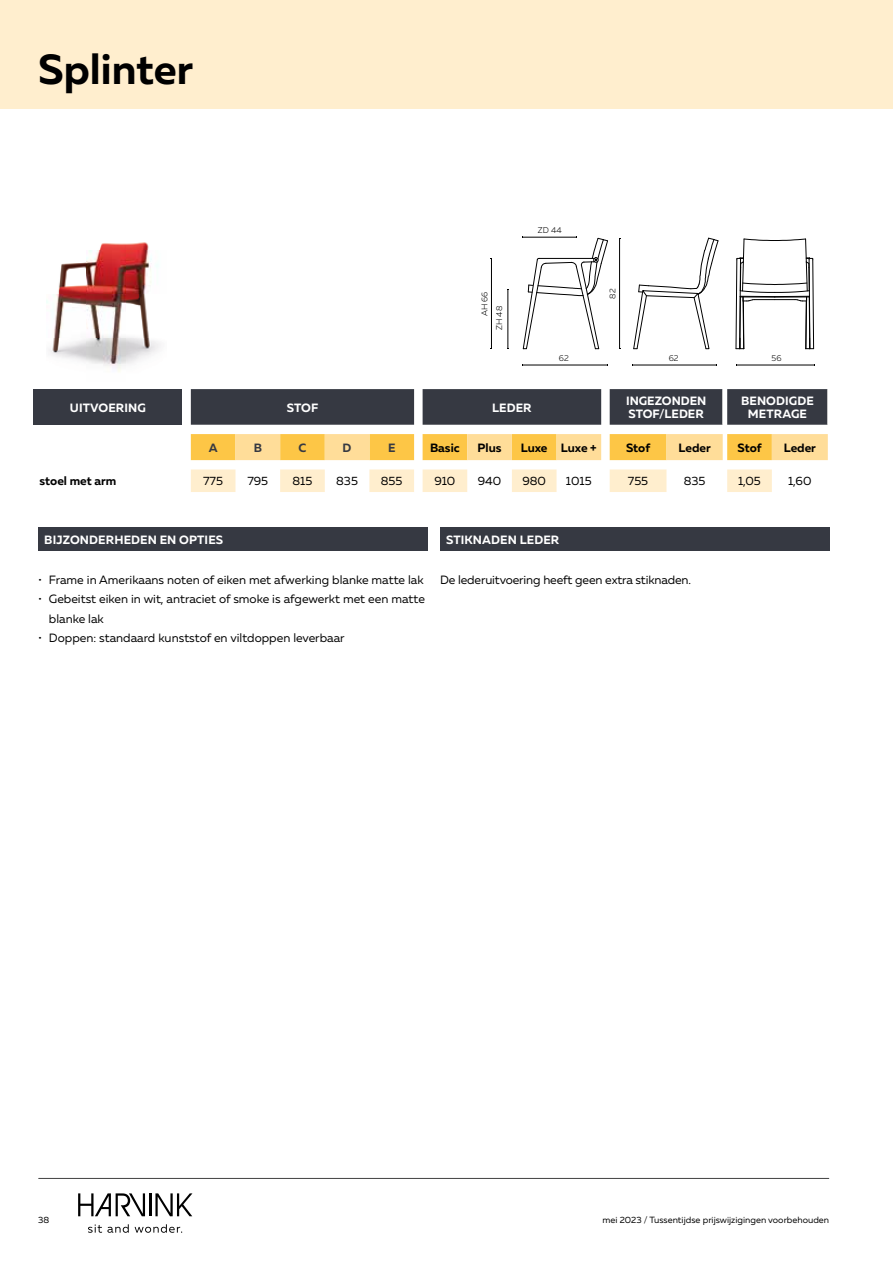
<style>
.page{position:relative;width:893px;height:1263px;background:#fff}
.page>*{position:absolute;margin:0;border:0;box-sizing:border-box;transform-origin:0 0}
.t1{font:700 42px "Muller";color:#000}
.t2{font:12px/19.5px "Muller";color:#000}
.t3{font:700 12px/13.5px "Muller";letter-spacing:.01em;color:#fff}
.t4{font:700 12px "Muller";color:#000}
.t5{font:700 12px "Muller";color:#363942}
.t6{font:9px "Muller";color:#000}
.t7{font:300 8.4px "Muller";color:#000}
</style>
<div class="page">
<div style="left:0;top:0;width:893px;height:109px;background:#ffeece"></div>
<div style="left:34px;top:389px;width:148px;height:36px;background:#363942"></div>
<svg style="left:191px;top:389px;width:637px;height:36px;background:#3e414a"></svg>
<svg style="left:191px;top:434px;width:637px;height:26px;background:#fdd273"></svg>
<svg style="left:191px;top:469px;width:581px;height:23px"></svg>
<hr style="left:722px;top:389px;width:1px;height:36px;background:#c6c6c6">
<hr style="left:828px;top:389px;width:1px;height:36px;background:#c6c6c6">
<svg style="left:736px;top:239px;width:78px;height:110px"></svg>
<hr style="left:508px;top:289px;width:1px;height:60px;background:#000">
<hr style="left:491px;top:259px;width:1px;height:90px;background:#000">
<hr style="left:619px;top:238px;width:1px;height:110px;background:#000">
<hr style="left:523px;top:365px;width:84px;height:1px;background:#000">
<hr style="left:633px;top:365px;width:84px;height:1px;background:#000">
<hr style="left:737px;top:365px;width:77px;height:1px;background:#000">
<svg style="left:523px;top:236px;width:85px;height:113px"></svg>
<svg style="left:633px;top:238px;width:86px;height:111px"></svg>
<img style="left:47px;top:242px;width:114px;height:130px">
<div style="left:38px;top:527px;width:389px;height:24px;background:#363942"></div>
<div style="left:440px;top:527px;width:389px;height:24px;background:#363942"></div>
<hr style="left:149px;top:1193px;width:2px;height:23px;background:#000">
<svg style="left:155px;top:1193px;width:37px;height:23px"></svg>
<svg style="left:78px;top:1193px;width:67px;height:23px"></svg>
<svg style="left:88px;top:1224px;width:41px;height:9px"></svg>
<svg style="left:135px;top:1224px;width:47px;height:9px"></svg>
<hr style="left:38px;top:1178px;width:791px;height:1px;background:#000">
<h1 class="t1" style="left:38px;top:43px;width:157px">Splinter</h1>
<p class="t7" style="left:538px;top:225px;width:25px">ZD 44</p>
<p class="t7" style="left:479px;top:316px;width:26px;rotate:-90deg">AH 66</p>
<p class="t7" style="left:607px;top:299px;width:12px;rotate:-90deg">82</p>
<p class="t7" style="left:559px;top:353px;width:11px">62</p>
<p class="t7" style="left:669px;top:353px;width:11px">62</p>
<p class="t7" style="left:772px;top:353px;width:11px">56</p>
<p class="t7" style="left:494px;top:330px;width:26px;rotate:-90deg">ZH 48</p>
<p class="t3" style="left:70px;top:401px;width:77px">UITVOERING</p>
<p class="t3" style="left:287px;top:401px;width:33px">STOF</p>
<p class="t3" style="left:492px;top:401px;width:41px">LEDER</p>
<p class="t3" style="left:626px;top:394px;width:82px">INGEZONDEN<br>STOF/LEDER</p>
<p class="t3" style="left:741px;top:394px;width:74px;text-align:center">BENODIGDE<br>METRAGE</p>
<p class="t5" style="left:209px;top:440px;width:10px">A</p>
<p class="t5" style="left:254px;top:440px;width:10px">B</p>
<p class="t5" style="left:299px;top:440px;width:9px">C</p>
<p class="t5" style="left:343px;top:440px;width:10px">D</p>
<p class="t5" style="left:388px;top:440px;width:9px">E</p>
<p class="t4" style="left:430px;top:440px;width:31px">Basic</p>
<p class="t4" style="left:478px;top:440px;width:25px">Plus</p>
<p class="t4" style="left:521px;top:440px;width:77px">Luxe Luxe +</p>
<p class="t4" style="left:626px;top:440px;width:25px">Stof</p>
<p class="t4" style="left:679px;top:440px;width:34px">Leder</p>
<p class="t4" style="left:738px;top:440px;width:25px">Stof</p>
<p class="t4" style="left:784px;top:440px;width:34px">Leder</p>
<p class="t4" style="left:39px;top:474px;width:78px">stoel met arm</p>
<p class="t2" style="left:203px;top:471px;width:21px">775</p>
<p class="t2" style="left:247px;top:471px;width:22px">795</p>
<p class="t2" style="left:292px;top:471px;width:21px">815</p>
<p class="t2" style="left:336px;top:471px;width:23px">835</p>
<p class="t2" style="left:381px;top:471px;width:23px">855</p>
<p class="t2" style="left:434px;top:471px;width:23px">910</p>
<p class="t2" style="left:478px;top:471px;width:25px">940</p>
<p class="t2" style="left:522px;top:471px;width:25px">980</p>
<p class="t2" style="left:566px;top:471px;width:27px">1015</p>
<p class="t2" style="left:628px;top:471px;width:22px">755</p>
<p class="t2" style="left:684px;top:471px;width:23px">835</p>
<p class="t2" style="left:738px;top:471px;width:24px">1,05</p>
<p class="t2" style="left:788px;top:471px;width:25px">1,60</p>
<p class="t3" style="left:44px;top:533px;width:180px">BIJZONDERHEDEN EN OPTIES</p>
<p class="t2" style="left:38px;top:570px;width:387px">• Frame in Amerikaans noten of eiken met afwerking blanke matte lak</p>
<p class="t2" style="left:49px;top:589px;width:378px;text-indent:-11px">• Gebeitst eiken in wit, antraciet of smoke is afgewerkt met een matte blanke lak</p>
<p class="t2" style="left:38px;top:628px;width:308px">• Doppen: standaard kunststof en viltdoppen leverbaar</p>
<p class="t3" style="left:446px;top:533px;width:115px">STIKNADEN LEDER</p>
<p class="t2" style="left:440px;top:570px;width:252px">De lederuitvoering heeft geen extra stiknaden.</p>
<p class="t6" style="left:38px;top:1214px;width:13px">38</p>
<p class="t6" style="left:602px;top:1214px;width:228px">mei 2023 / Tussentijdse prijswijzigingen voorbehouden</p>
</div>
